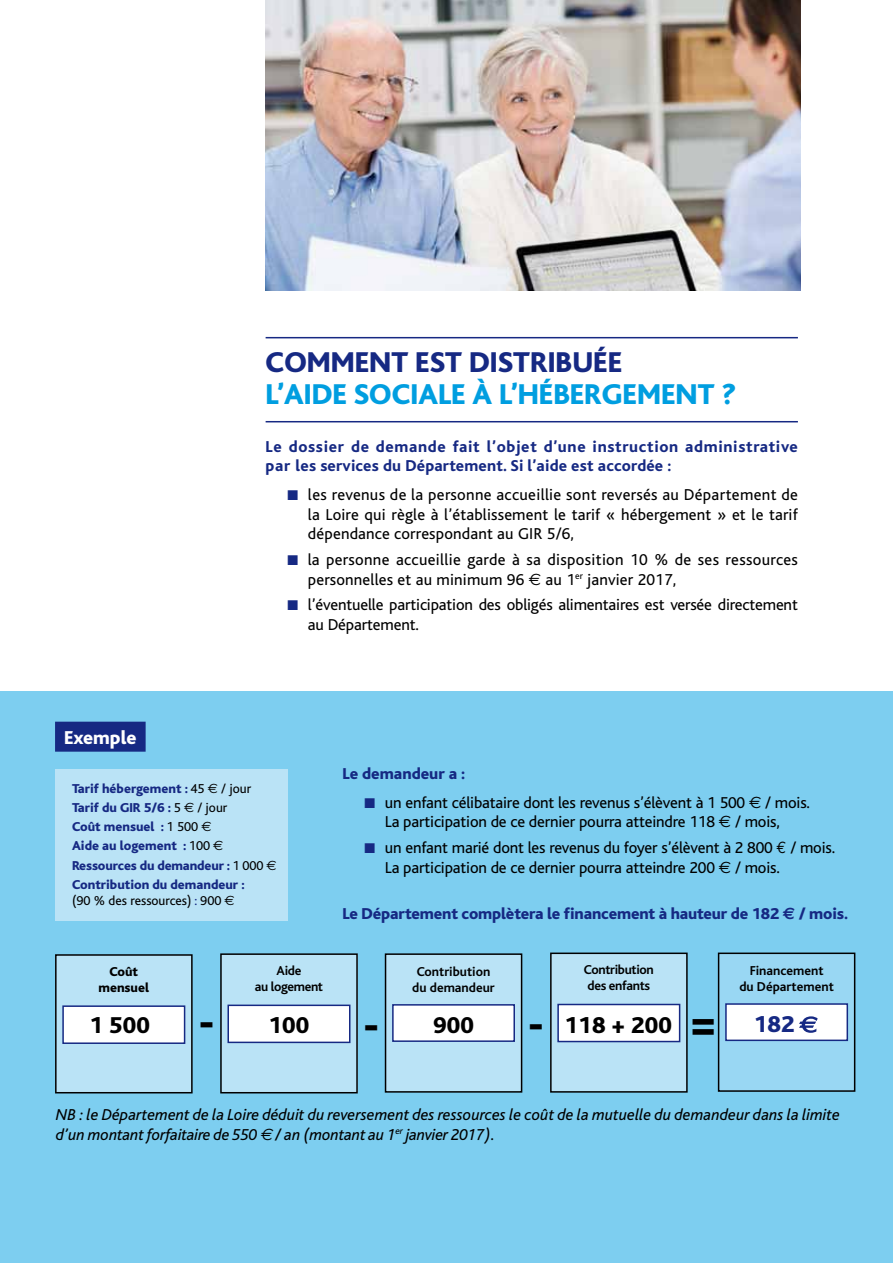
<style>
.page{position:relative;width:893px;height:1263px;background:#fff}
.page>*{position:absolute;margin:0;border:0;box-sizing:border-box;transform-origin:0 0}
.t1{font:800 30px "Bliss";color:#009ee0}
.t2{font:800 30px "Bliss";color:#162983}
.t3{font:800 24px "Bliss";letter-spacing:.01em;color:#000}
.t4{font:800 19.5px "Bliss";color:#fff}
.t5{font:16.5px/19.5px "Bliss";letter-spacing:-.01em;color:#000}
.t6{font:italic 16.5px/19.5px "Bliss";color:#000}
.t7{font:800 16.5px/19.5px "Bliss";letter-spacing:.04em;color:#162983}
.t8{font:16.5px/19.5px "Bliss";letter-spacing:.02em;color:#000}
.t9{font:800 16.5px "Bliss";letter-spacing:-.01em;color:#162983}
.t10{font:800 13.5px/19.2px "Bliss";color:#162983}
.t11{font:700 13.5px/16.2px "Bliss";color:#000;text-align:center}
.t12{font:700 13.5px/16.2px "Bliss";letter-spacing:-.025em;color:#000;text-align:center}
.t13{font:13.5px "Bliss";color:#000}
.t14{font:800 13.5px/16.2px "Bliss";color:#000;text-align:center}
.s1{font-family:"Euro Sans"}
.s2{font-weight:400;color:#000}
.s3{font-family:"Euro Sans";font-weight:400;color:#000}
.s4{color:#162983}
.s5{font-weight:800;color:#162983}
.s6{font-family:"Euro Mono"}
.s7{font-family:"Euro Sans";font-weight:700}
.s8{font-size:45px}
</style>
<div class="page">
<div style="left:0;top:691px;width:893px;height:572px;background:#7dcef0"></div>
<div style="left:56px;top:769px;width:232px;height:152px;background:#bae3f6"></div>
<div style="left:55px;top:722px;width:91px;height:30px;background:#162983"></div>
<div style="left:56px;top:955px;width:136px;height:138px;background:#bae3f6"></div>
<div style="left:55px;top:954px;width:138px;height:139px;border:2px solid #000"></div>
<div style="left:386px;top:954px;width:136px;height:138px;background:#bae3f6"></div>
<div style="left:385px;top:953px;width:137px;height:139px;border:2px solid #000"></div>
<div style="left:62px;top:1005px;width:123px;height:39px;background:#fff;border:2px solid #162983"></div>
<div style="left:392px;top:1004px;width:123px;height:38px;background:#fff;border:2px solid #162983"></div>
<div style="left:221px;top:954px;width:136px;height:139px;background:#bae3f6"></div>
<div style="left:220px;top:953px;width:138px;height:140px;border:2px solid #000"></div>
<div style="left:227px;top:1004px;width:123px;height:39px;background:#fff;border:2px solid #162983"></div>
<div style="left:719px;top:953px;width:136px;height:138px;background:#99d7f3"></div>
<div style="left:718px;top:952px;width:137px;height:140px;border:2px solid #000"></div>
<div style="left:725px;top:1003px;width:123px;height:38px;background:#fff;border:2px solid #162983"></div>
<div style="left:551px;top:953px;width:136px;height:139px;background:#bae3f6"></div>
<div style="left:550px;top:952px;width:138px;height:140px;border:2px solid #000"></div>
<div style="left:557px;top:1004px;width:123px;height:38px;background:#fff;border:2px solid #162983"></div>
<svg style="left:799px;top:1016px;width:19px;height:17px"></svg>
<img style="left:266px;top:0;width:535px;height:290px">
<hr style="left:266px;top:337px;width:532px;height:1px;background:#162983">
<hr style="left:266px;top:421px;width:532px;height:1px;background:#162983">
<h1 class="t2" style="left:266px;top:347px;width:358px">COMMENT EST DISTRIBUÉE</h1>
<h1 class="t1" style="left:266px;top:379px;width:472px">L’AIDE SOCIALE À L’HÉBERGEMENT ?</h1>
<p class="t7" style="left:266px;top:437px;width:534px">Le dossier de demande fait l’objet d’une instruction administrative par les services du Département. Si l’aide est accordée :</p>
<p class="t5" style="left:308px;top:485px;width:491px;text-align:justify">les revenus de la personne accueillie sont reversés au Département de la Loire qui règle à l’établissement le tarif « hébergement » et le tarif dépendance correspondant au GIR 5/6,</p>
<p class="t8" style="left:308px;top:550px;width:491px">la personne accueillie garde à sa disposition 10 % de ses ressources personnelles et au minimum 96 <span class="s1">€</span> au 1<sup>er</sup> janvier 2017,</p>
<p class="t5" style="left:308px;top:595px;width:491px">l’éventuelle participation des obligés alimentaires est versée directement au Département.</p>
<p class="t4" style="left:64px;top:728px;width:74px">Exemple</p>
<p class="t10" style="left:72px;top:779px;width:206px">Tarif hébergement : <span class="s2">45</span> <span class="s3">€</span> <span class="s2">/ jour<br></span>Tarif du GIR 5/6 : <span class="s2">5</span> <span class="s3">€</span> <span class="s2">/ jour<br></span>Coût mensuel : <span class="s2">1 500</span> <span class="s3">€<br></span>Aide au logement : <span class="s2">100</span> <span class="s3">€<br></span>Ressources du demandeur : <span class="s2">1 000</span> <span class="s3">€<br></span>Contribution du demandeur :</p>
<p class="t13" style="left:72px;top:893px;width:164px">(90 % des ressources) <span class="s4">:</span> 900 <span class="s1">€</span></p>
<p class="t5" style="left:385px;top:759px;width:427px;line-height:28.8px;text-indent:-42px"><span class="s5">Le demandeur a :<br></span>un enfant célibataire dont les revenus s’élèvent à 1 500 <span class="s1">€</span> / mois.</p>
<p class="t5" style="left:385px;top:809px;width:452px;line-height:25.8px">La participation de ce dernier pourra atteindre 118 <span class="s1">€</span> / mois,<br>un enfant marié dont les revenus du foyer s’élèvent à 2 800 <span class="s6">€</span> / mois.</p>
<p class="t5" style="left:385px;top:858px;width:396px">La participation de ce dernier pourra atteindre 200 <span class="s1">€</span> / mois.</p>
<p class="t9" style="left:342px;top:905px;width:507px">Le Département complètera le financement à hauteur de 182 <span class="s7">€</span> / mois.</p>
<p class="t14" style="left:98px;top:963px;width:52px">Coût mensuel</p>
<p class="t12" style="left:255px;top:962px;width:70px">Aide<br>au logement</p>
<h2 class="t3" style="left:90px;top:1012px;width:386px">1 500 <span class="s8">-</span> 100 <span class="s8">-</span> 900</h2>
<p class="t11" style="left:412px;top:963px;width:84px">Contribution du demandeur</p>
<p class="t12" style="left:584px;top:961px;width:71px;text-align:left">Contribution des enfants</p>
<h2 class="t3" style="left:528px;top:1013px;width:268px"><span class="s8">-</span> 118 + 200 <span class="s8">=</span> <span class="s4">182</span></h2>
<p class="t11" style="left:739px;top:962px;width:96px">Financement<br>du Département</p>
<p class="t6" style="left:56px;top:1105px;width:785px">NB : le Département de la Loire déduit du reversement des ressources le coût de la mutuelle du demandeur dans la limite d’un montant forfaitaire de 550 <span class="s1">€</span> / an (montant au 1<sup>er</sup> janvier 2017).</p>
</div>
